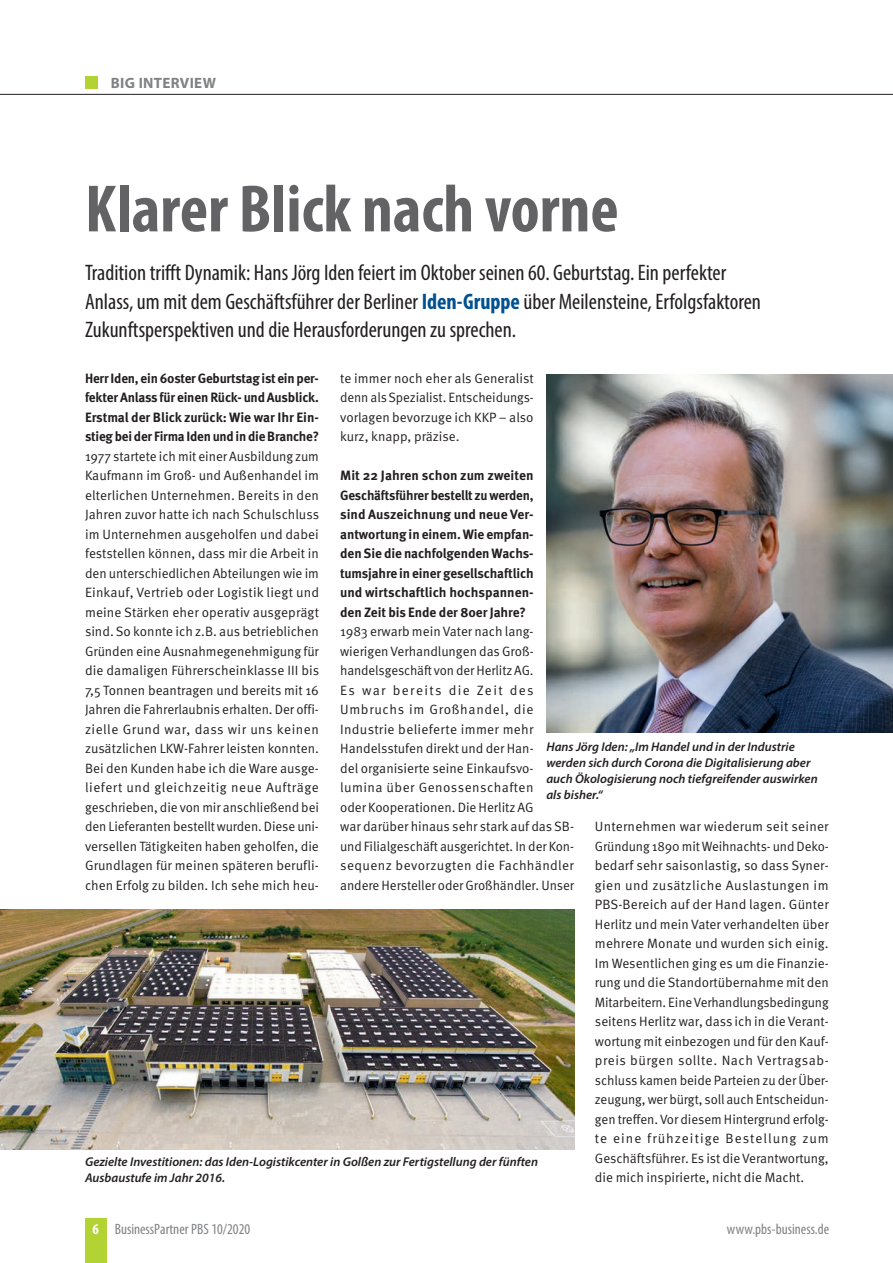
<style>
.page{position:relative;width:893px;height:1263px;background:#fff}
.page>*{position:absolute;margin:0;border:0;box-sizing:border-box;transform-origin:0 0}
.t1{font:700 condensed 67.5px "Myriad Pro";color:#636366}
.t2{font:condensed 22.5px/28.5px "Myriad Pro";color:#231f20}
.t3{font:condensed 15px "Myriad Pro";color:#808285}
.t4{font:700 15px "Myriad Pro";letter-spacing:.02em;color:#808285}
.t5{font:13.5px/19.5px "Meta OT Norm";color:#231f20;text-align:justify}
.t6{font:700 13.5px/19.5px "Meta OT";letter-spacing:-.005em;color:#231f20;text-align:justify}
.t7{font:italic 600 12.75px/15.8px "Myriad Pro";color:#231f20}
.s1{font-weight:700;color:#005190}
.s2{font-weight:700;color:#fff}
</style>
<div class="page">
<div style="left:85px;top:1218px;width:21px;height:45px;background:#b3d234"></div>
<div style="left:85px;top:77px;width:13px;height:12px;background:#b3d234"></div>
<img style="left:0;top:909px;width:574px;height:240px">
<img style="left:546px;top:374px;width:347px;height:358px">
<hr style="left:0;top:94px;width:893px;height:1px;background:#231f20">
<p class="t4" style="left:111px;top:73px;width:107px">BIG INTERVIEW</p>
<h1 class="t1" style="left:85px;top:167px;width:535px">Klarer Blick nach vorne</h1>
<p class="t2" style="left:85px;top:258px;width:677px">Tradition trifft Dynamik: Hans Jörg Iden feiert im Oktober seinen 60. Geburtstag. Ein perfekter<br>Anlass, um mit dem Geschäftsführer der Berliner <span class="s1">Iden-Gruppe</span> über Meilensteine, Erfolgsfaktoren<br>Zukunftsperspektiven und die Herausforderungen zu sprechen.</p>
<p class="t6" style="left:85px;top:368px;width:236px">Herr Iden, ein 60ster Geburtstag ist ein per&shy;fekter Anlass für einen Rück- und Ausblick.<br>Erstmal der Blick zurück: Wie war Ihr Ein&shy;stieg bei der Firma Iden und in die Branche?</p>
<p class="t5" style="left:85px;top:446px;width:236px">1977 startete ich mit einer Ausbildung zum Kaufmann im Groß- und Außenhandel im elterlichen Unternehmen. Bereits in den Jahren zuvor hatte ich nach Schulschluss im Unternehmen ausgeholfen und dabei feststellen können, dass mir die Arbeit in den unterschiedlichen Abteilungen wie im Einkauf, Vertrieb oder Logistik liegt und meine Stärken eher operativ ausgeprägt sind. So konnte ich z.B. aus betrieblichen Gründen eine Ausnahmegenehmigung für die damaligen Führerscheinklasse III bis 7,5 Tonnen beantragen und bereits mit 16<br>Jahren die Fahrerlaubnis erhalten. Der offi&shy;zielle Grund war, dass wir uns keinen zusätzlichen LKW-Fahrer leisten konnten.<br>Bei den Kunden habe ich die Ware ausge&shy;liefert und gleichzeitig neue Aufträge geschrieben, die von mir anschließend bei den Lieferanten bestellt wurden. Diese uni&shy;versellen Tätigkeiten haben geholfen, die Grundlagen für meinen späteren berufli&shy;chen Erfolg zu bilden. Ich sehe mich heu-</p>
<p class="t5" style="left:340px;top:368px;width:195px">te immer noch eher als Generalist denn als Spezialist. Entscheidungs&shy;vorlagen bevorzuge ich KKP – also kurz, knapp, präzise.</p>
<p class="t6" style="left:340px;top:466px;width:195px">Mit 22 Jahren schon zum zweiten Geschäftsführer bestellt zu werden, sind Auszeichnung und neue Ver&shy;antwortung in einem. Wie empfan&shy;den Sie die nachfolgenden Wachs&shy;tumsjahre in einer gesellschaftlich und wirtschaftlich hochspannen&shy;den Zeit bis Ende der 80er Jahre?</p>
<p class="t5" style="left:340px;top:622px;width:236px;text-align:left">1983 erwarb mein Vater nach lang&shy;wierigen Verhandlungen das Groß&shy;handelsgeschäft von der Herlitz AG.<br>Es war bereits die Zeit des Umbruchs im Großhandel, die Industrie belieferte immer mehr Handelsstufen direkt und der Han-<br>del organisierte seine Einkaufsvo&shy;lumina über Genossenschaften<br>oder Kooperationen. Die Herlitz AG<br>war darüber hinaus sehr stark auf das SB&shy;und Filialgeschäft ausgerichtet. In der Kon&shy;sequenz bevorzugten die Fachhändler andere Hersteller oder Großhändler. Unser</p>
<p class="t7" style="left:546px;top:739px;width:273px">Hans Jörg Iden: „Im Handel und in der Industrie werden sich durch Corona die Digitalisierung aber auch Ökologisierung noch tiefgreifender auswirken als bisher.“</p>
<p class="t5" style="left:595px;top:817px;width:235px">Unternehmen war wiederum seit seiner Gründung 1890 mit Weihnachts- und Deko&shy;bedarf sehr saisonlastig, so dass Syner&shy;gien und zusätzliche Auslastungen im PBS-Bereich auf der Hand lagen. Günter Herlitz und mein Vater verhandelten über mehrere Monate und wurden sich einig.<br>Im Wesentlichen ging es um die Finanzie&shy;rung und die Standortübernahme mit den Mitarbeitern. Eine Verhandlungsbedingung seitens Herlitz war, dass ich in die Verant&shy;wortung mit einbezogen und für den Kauf&shy;preis bürgen sollte. Nach Vertragsab&shy;schluss kamen beide Parteien zu der Über&shy;zeugung, wer bürgt, soll auch Entscheidun&shy;gen treffen. Vor diesem Hintergrund erfolg&shy;te eine frühzeitige Bestellung zum Geschäftsführer. Es ist die Verantwortung, die mich inspirierte, nicht die Macht.</p>
<p class="t7" style="left:85px;top:1154px;width:454px">Gezielte Investitionen: das Iden-Logistikcenter in Golßen zur Fertigstellung der fünften<br>Ausbaustufe im Jahr 2016.</p>
<p class="t3" style="left:92px;top:1220px;width:159px"><span class="s2">6</span> BusinessPartner PBS 10/2020</p>
<p class="t3" style="left:727px;top:1220px;width:104px">www.pbs-business.de</p>
</div>
